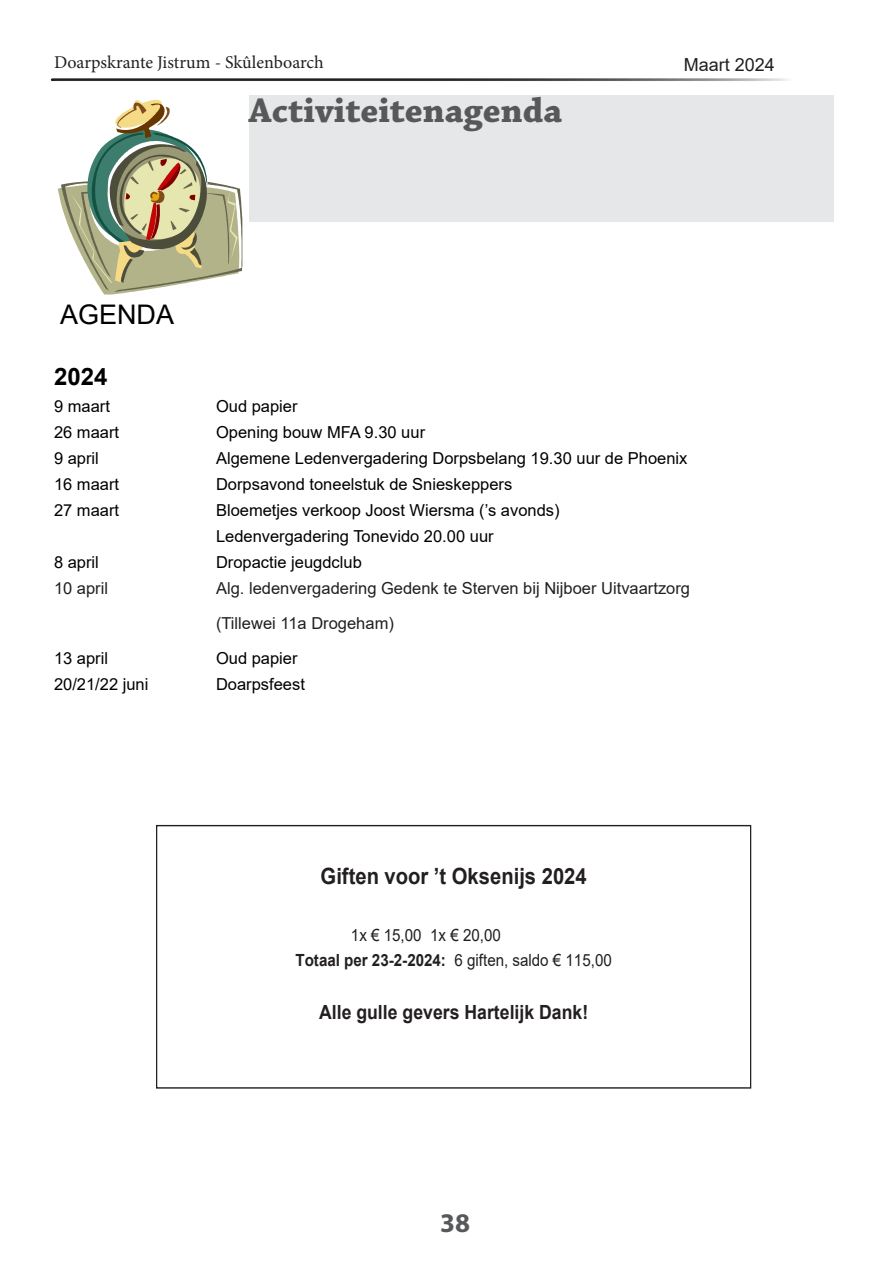
<style>
.page{position:relative;width:893px;height:1263px;background:#fff}
.page>*{position:absolute;margin:0;border:0;box-sizing:border-box;transform-origin:0 0}
.t1{font:700 36px "Chaparral Pro";color:#57585a}
.t2{font:27px "Arial";color:#000}
.t3{font:700 27px "Myriad Pro";color:#57585a}
.t4{font:700 24px "Arial";color:#000}
.t5{font:700 22.35px "Arial";color:#231f20;scale:.9 1}
.t6{font:700 19.5px "Arial";color:#231f20;scale:.9 1}
.t7{font:18px "Minion Pro";color:#231f20}
.t8{font:18px "Arial";color:#231f20}
.t9{font:16.8px/25.2px "Arial";color:#231f20;scale:.9 1}
.t10{font:16.5px/26.1px "Arial";color:#000}
.t11{font:16.5px/34.8px "Arial";color:#231f20}
.s1{font-weight:700}
</style>
<div class="page">
<div style="left:48px;top:74px;width:791px;height:13px;background:#fff;opacity:.75"></div>
<svg style="left:58px;top:100px;width:184px;height:194px"></svg>
<div style="left:249px;top:95px;width:584px;height:127px;background:#e6e7e9"></div>
<div style="left:156px;top:825px;width:595px;height:263px;border:1px solid #231f20"></div>
<p class="t7" style="left:54px;top:50px;width:271px">Doarpskrante Jistrum - Skûlenboarch</p>
<h1 class="t1" style="left:249px;top:89px;width:315px">Activiteitenagenda</h1>
<h2 class="t2" style="left:60px;top:296px;width:116px">AGENDA</h2>
<p class="t8" style="left:684px;top:52px;width:93px">Maart 2024</p>
<h3 class="t4" style="left:54px;top:360px;width:55px">2024</h3>
<p class="t10" style="left:54px;top:393px;width:57px">9 maart</p>
<p class="t10" style="left:216px;top:393px;width:83px">Oud papier</p>
<p class="t10" style="left:54px;top:419px;width:67px">26 maart</p>
<p class="t10" style="left:216px;top:419px;width:211px">Opening bouw MFA 9.30 uur</p>
<p class="t10" style="left:54px;top:445px;width:46px">9 april</p>
<p class="t10" style="left:216px;top:445px;width:473px">Algemene Ledenvergadering Dorpsbelang 19.30 uur de Phoenix</p>
<p class="t10" style="left:54px;top:471px;width:67px">16 maart</p>
<p class="t10" style="left:216px;top:471px;width:298px">Dorpsavond toneelstuk de Snieskeppers</p>
<p class="t10" style="left:54px;top:497px;width:67px">27 maart</p>
<p class="t10" style="left:216px;top:497px;width:345px">Bloemetjes verkoop Joost Wiersma (’s avonds)<br>Ledenvergadering Tonevido 20.00 uur</p>
<p class="t10" style="left:54px;top:549px;width:46px">8 april</p>
<p class="t10" style="left:216px;top:549px;width:147px">Dropactie jeugdclub</p>
<p class="t11" style="left:54px;top:571px;width:56px">10 april</p>
<p class="t11" style="left:216px;top:571px;width:476px">Alg. ledenvergadering Gedenk te Sterven bij Nijboer Uitvaartzorg (Tillewei 11a Drogeham)</p>
<p class="t10" style="left:54px;top:645px;width:56px">13 april</p>
<p class="t10" style="left:216px;top:645px;width:83px">Oud papier</p>
<p class="t10" style="left:54px;top:671px;width:96px">20/21/22 juni</p>
<p class="t10" style="left:216px;top:671px;width:90px">Doarpsfeest</p>
<h3 class="t5" style="left:321px;top:860px;width:297px">Giften voor ’t Oksenijs 2024</h3>
<p class="t9" style="left:295px;top:923px;width:353px;text-indent:56px">1x € 15,00 1x € 20,00<br><span class="s1">Totaal per 23-2-2024:</span> 6 giften, saldo € 115,00</p>
<p class="t6" style="left:319px;top:998px;width:300px">Alle gulle gevers Hartelijk Dank!</p>
<h2 class="t3" style="left:440px;top:1205px;width:31px">38</h2>
</div>
